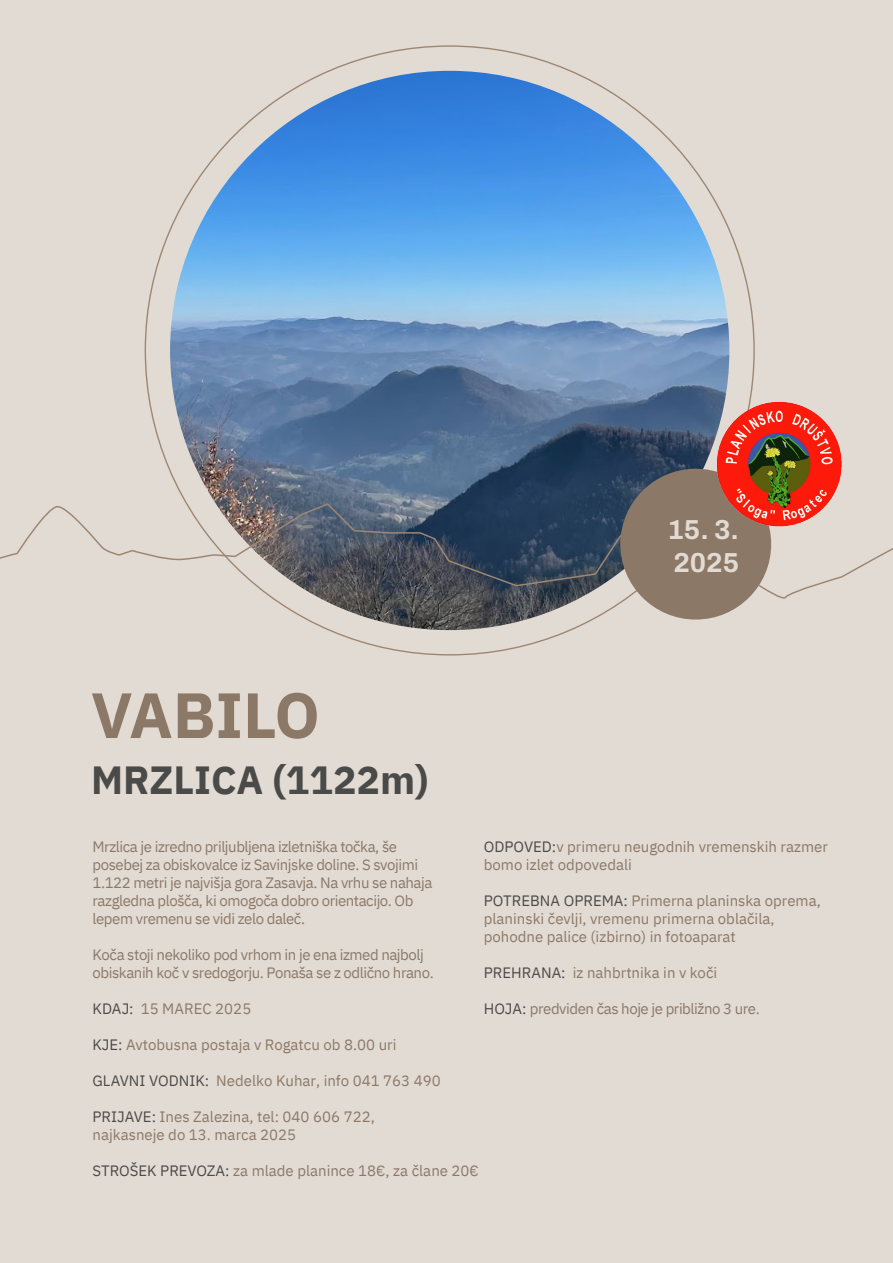
<style>
.page{position:relative;width:893px;height:1263px;background:#e2dbd3}
.page>*{position:absolute;margin:0;border:0;box-sizing:border-box;transform-origin:0 0}
.t1{font:700 63.9px "IBM Plex Sans";color:#8c7867}
.t2{font:700 39.15px "IBM Plex Sans";color:#4a4a49}
.t3{font:700 27.45px/33px "Archivo";color:#e2dbd3}
.t4{font:15px/18px "IBM Plex Sans";letter-spacing:-.005em;color:#8c7867}
.t5{font:15px/18px "IBM Plex Sans";letter-spacing:-.03em;color:#8c7867}
.s1{color:#4a4a49}
</style>
<div class="page">
<img style="left:170px;top:71px;width:559px;height:559px;border-radius:280px">
<svg style="left:0;top:502px;width:893px;height:154px"></svg>
<div style="left:620px;top:469px;width:151px;height:150px;background:#8c7867;border-radius:50%"></div>
<img style="left:717px;top:401px;width:125px;height:126px">
<h1 class="t1" style="left:91px;top:664px;width:230px">VABILO</h1>
<h2 class="t2" style="left:91px;top:749px;width:339px">MRZLICA (1122m)</h2>
<h3 class="t3" style="left:668px;top:513px;width:73px">15. 3.<br>2025</h3>
<p class="t5" style="left:93px;top:837px;width:341px">Mrzlica je izredno priljubljena izletniška točka, še posebej za obiskovalce iz Savinjske doline. S svojimi 1.122 metri je najvišja gora Zasavja. Na vrhu se nahaja razgledna plošča, ki omogoča dobro orientacijo. Ob lepem vremenu se vidi zelo daleč.</p>
<p class="t5" style="left:93px;top:945px;width:343px">Koča stoji nekoliko pod vrhom in je ena izmed najbolj obiskanih koč v sredogorju. Ponaša se z odlično hrano.</p>
<p class="t4" style="left:93px;top:999px;width:160px"><span class="s1">KDAJ:</span> 15 MAREC 2025</p>
<p class="t4" style="left:93px;top:1035px;width:305px"><span class="s1">KJE:</span> Avtobusna postaja v Rogatcu ob 8.00 uri</p>
<p class="t4" style="left:93px;top:1071px;width:350px"><span class="s1">GLAVNI VODNIK:</span> Nedelko Kuhar, info 041 763 490</p>
<p class="t4" style="left:93px;top:1107px;width:284px"><span class="s1">PRIJAVE:</span> Ines Zalezina, tel: 040 606 722, najkasneje do 13. marca 2025</p>
<p class="t4" style="left:93px;top:1161px;width:388px"><span class="s1">STROŠEK PREVOZA:</span> za mlade planince 18€, za člane 20€</p>
<p class="t4" style="left:484px;top:837px;width:346px"><span class="s1">ODPOVED:</span>v primeru neugodnih vremenskih razmer bomo izlet odpovedali</p>
<p class="t4" style="left:484px;top:891px;width:339px"><span class="s1">POTREBNA OPREMA:</span> Primerna planinska oprema, planinski čevlji, vremenu primerna oblačila, pohodne palice (izbirno) in fotoaparat</p>
<p class="t4" style="left:484px;top:963px;width:235px"><span class="s1">PREHRANA:</span> iz nahbrtnika in v koči</p>
<p class="t5" style="left:484px;top:999px;width:277px"><span class="s1">HOJA:</span> predviden čas hoje je približno 3 ure.</p>
</div>
